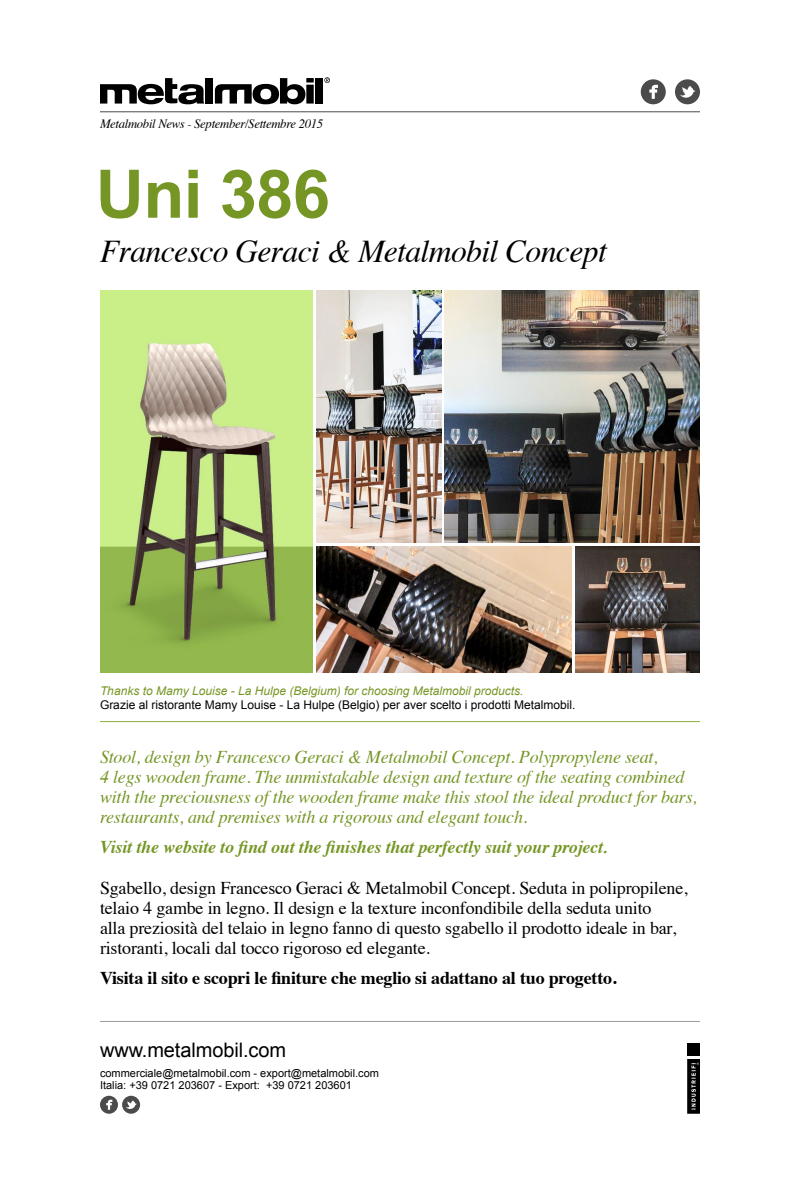
<style>
.page{position:relative;width:800px;height:1183px;background:#fff}
.page>*{position:absolute;margin:0;border:0;box-sizing:border-box;transform-origin:0 0}
.t1{font:700 67px "Arial";letter-spacing:-.01em;color:#759625}
.t2{font:italic 31.7px "Times";letter-spacing:-.02em;color:#000}
.t3{font:20px "Arial";letter-spacing:-.005em;color:#000}
.t4{font:italic 18px/20px "Times";letter-spacing:-.01em;color:#759625}
.t5{font:18px/20px "Times";letter-spacing:-.01em;color:#000}
.t6{font:italic 700 18px "Times";letter-spacing:-.01em;color:#759625}
.t7{font:700 18px "Times";letter-spacing:-.01em;color:#000}
.t8{font:italic 12.7px "Times";letter-spacing:-.025em;color:#000}
.t9{font:12px "Arial";color:#000}
.t10{font:italic 12px "Arial";color:#759625}
.t11{font:11px/12px "Arial";color:#000}
</style>
<div class="page">
<svg style="left:641px;top:79px;width:25px;height:25px"></svg>
<svg style="left:675px;top:79px;width:25px;height:25px"></svg>
<div style="left:206px;top:78px;width:7px;height:26px;background:#000"></div>
<div style="left:316px;top:78px;width:7px;height:26px;background:#000"></div>
<svg style="left:100px;top:78px;width:104px;height:26px"></svg>
<svg style="left:215px;top:78px;width:99px;height:26px"></svg>
<svg style="left:324px;top:77px;width:6px;height:6px"></svg>
<hr style="left:100px;top:111px;width:600px;height:1px;background:#4b4b4b">
<hr style="left:100px;top:1021px;width:600px;height:1px;background:#9b9b9b">
<div style="left:687px;top:1043px;width:13px;height:13px;background:#000"></div>
<svg style="left:687px;top:1059px;width:13px;height:55px"></svg>
<svg style="left:100px;top:1096px;width:40px;height:18px"></svg>
<img style="left:316px;top:546px;width:256px;height:126px">
<img style="left:575px;top:546px;width:125px;height:126px">
<img style="left:316px;top:290px;width:125px;height:253px">
<img style="left:445px;top:290px;width:255px;height:253px">
<img style="left:100px;top:290px;width:213px;height:382px">
<hr style="left:100px;top:721px;width:600px;height:1px;background:#92b84d">
<p class="t8" style="left:100px;top:113px;width:225px">Metalmobil News - September/Settembre 2015</p>
<h1 class="t1" style="left:96px;top:150px;width:236px">Uni 386</h1>
<h2 class="t2" style="left:100px;top:224px;width:508px">Francesco Geraci &amp; Metalmobil Concept</h2>
<p class="t10" style="left:100px;top:683px;width:425px">Thanks to Mamy Louise - La Hulpe (Belgium) for choosing Metalmobil products.</p>
<p class="t9" style="left:100px;top:697px;width:477px">Grazie al ristorante Mamy Louise - La Hulpe (Belgio) per aver scelto i prodotti Metalmobil.</p>
<p class="t4" style="left:100px;top:745px;width:599px">Stool, design by Francesco Geraci &amp; Metalmobil Concept. Polypropylene seat,<br>4 legs wooden frame. The unmistakable design and texture of the seating combined with the preciousness of the wooden frame make this stool the ideal product for bars, restaurants, and premises with a rigorous and elegant touch.</p>
<p class="t6" style="left:100px;top:830px;width:509px">Visit the website to find out the finishes that perfectly suit your project.</p>
<p class="t5" style="left:100px;top:877px;width:589px">Sgabello, design Francesco Geraci &amp; Metalmobil Concept. Seduta in polipropilene, telaio 4 gambe in legno. Il design e la texture inconfondibile della seduta unito<br>alla preziosità del telaio in legno fanno di questo sgabello il prodotto ideale in bar, ristoranti, locali dal tocco rigoroso ed elegante.</p>
<p class="t7" style="left:100px;top:961px;width:518px">Visita il sito e scopri le finiture che meglio si adattano al tuo progetto.</p>
<p class="t3" style="left:100px;top:1037px;width:188px">www.metalmobil.com</p>
<p class="t11" style="left:100px;top:1067px;width:281px">commerciale@metalmobil.com - export@metalmobil.com<br>Italia: +39 0721 203607 - Export: +39 0721 203601</p>
</div>
